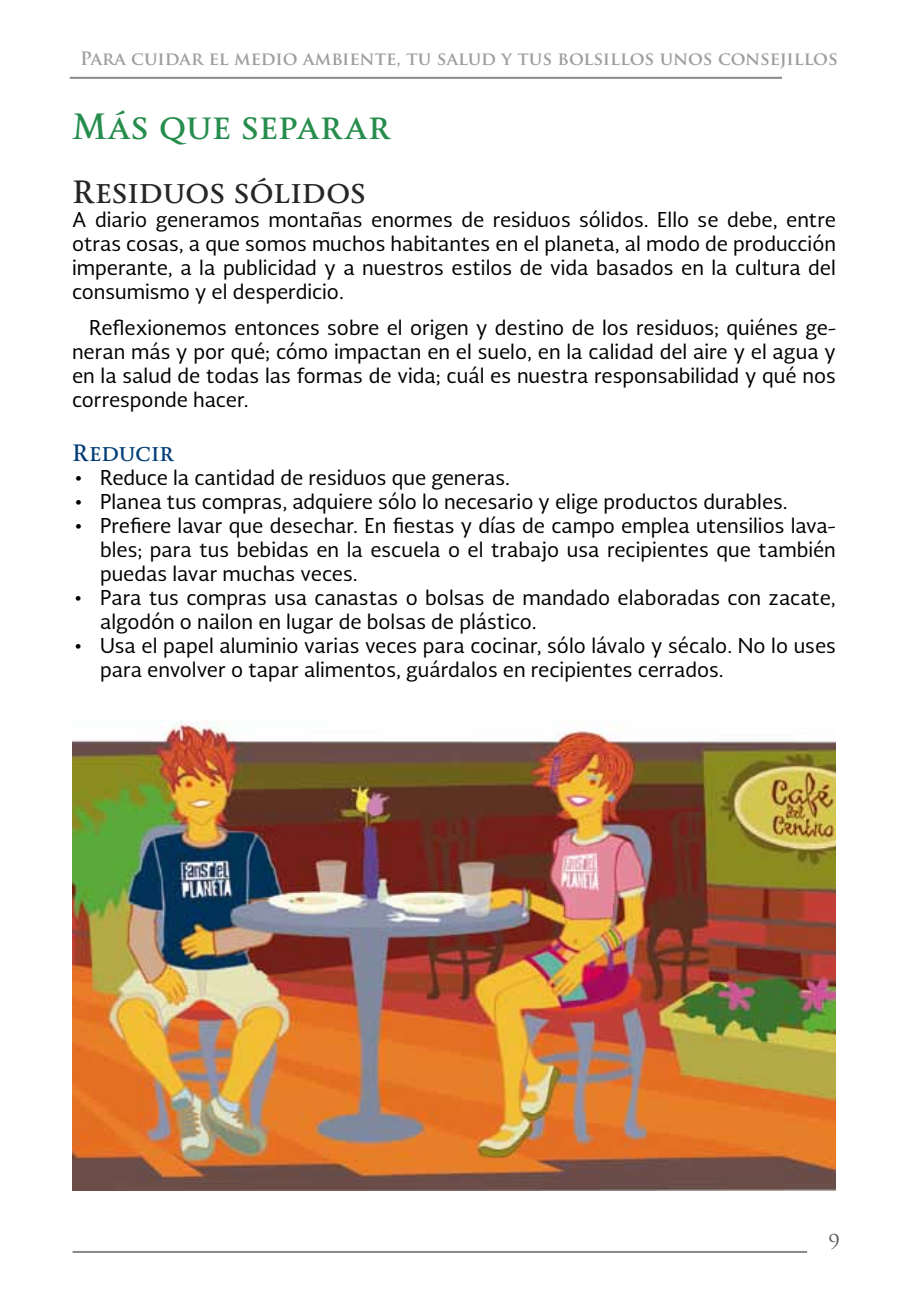
<style>
.page{position:relative;width:908px;height:1304px;background:#fff}
.page>*{position:absolute;margin:0;border:0;box-sizing:border-box;transform-origin:0 0}
.t1{font:700 34px "Soberana Titular";color:#268d4c}
.t2{font:700 30px "Soberana Titular";color:#262626}
.t3{font:700 22px "Soberana Titular";color:#003c76}
.t4{font:20px/24px "Soberana Sans";color:#000;text-align:justify}
.t5{font:20px "Trajan Pro";color:#58585a}
.t6{font:700 18px "Trajan Pro";color:#9c9e9f}
</style>
<div class="page">
<hr style="left:73px;top:1251px;width:733px;height:2px;background:#87888a">
<hr style="left:70px;top:77px;width:711px;height:2px;background:#87888a">
<img style="left:72px;top:720px;width:763px;height:471px">
<p class="t6" style="left:80px;top:47px;width:758px">Para cuidar el medio ambiente, tu salud y tus bolsillos unos consejillos</p>
<h1 class="t1" style="left:72px;top:105px;width:320px">Más que separar</h1>
<h2 class="t2" style="left:72px;top:173px;width:295px">Residuos sólidos</h2>
<p class="t4" style="left:72px;top:207px;width:765px">A diario generamos montañas enormes de residuos sólidos. Ello se debe, entre otras cosas, a que somos muchos habitantes en el planeta, al modo de producción imperante, a la publicidad y a nuestros estilos de vida basados en la cultura del consumismo y el desperdicio.</p>
<p class="t4" style="left:72px;top:315px;width:765px;text-indent:17px">Reflexionemos entonces sobre el origen y destino de los residuos; quiénes ge&shy;neran más y por qué; cómo impactan en el suelo, en la calidad del aire y el agua y en la salud de todas las formas de vida; cuál es nuestra responsabilidad y qué nos corresponde hacer.</p>
<p class="t3" style="left:72px;top:439px;width:104px">Reducir</p>
<p class="t4" style="left:74px;top:465px;width:437px">• Reduce la cantidad de residuos que generas.</p>
<p class="t4" style="left:74px;top:489px;width:715px">• Planea tus compras, adquiere sólo lo necesario y elige productos durables.</p>
<p class="t4" style="left:100px;top:513px;width:737px;text-indent:-26px">• Prefiere lavar que desechar. En fiestas y días de campo emplea utensilios lava&shy;bles; para tus bebidas en la escuela o el trabajo usa recipientes que también puedas lavar muchas veces.</p>
<p class="t4" style="left:100px;top:585px;width:737px;text-indent:-26px">• Para tus compras usa canastas o bolsas de mandado elaboradas con zacate, algodón o nailon en lugar de bolsas de plástico.</p>
<p class="t4" style="left:100px;top:633px;width:737px;text-indent:-26px">• Usa el papel aluminio varias veces para cocinar, sólo lávalo y sécalo. No lo uses para envolver o tapar alimentos, guárdalos en recipientes cerrados.</p>
<p class="t5" style="left:828px;top:1229px;width:13px">9</p>
</div>
